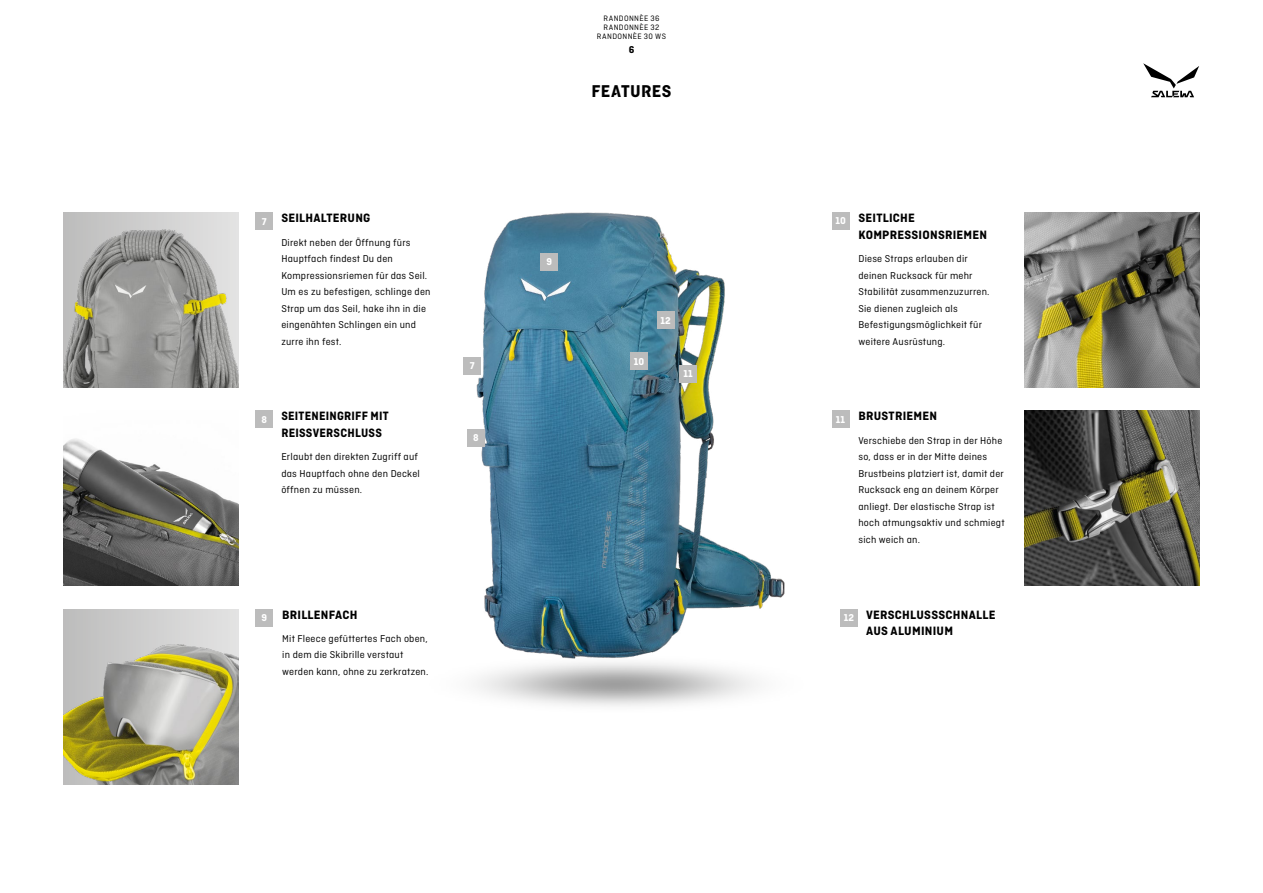
<style>
.page{position:relative;width:1263px;height:893px;background:#fff}
.page>*{position:absolute;margin:0;border:0;box-sizing:border-box;transform-origin:0 0}
.t1{font:18px "Ciutadella Hy";letter-spacing:.02em;color:#000}
.t2{font:700 12.75px/16.5px "Ciutadella";letter-spacing:.02em;color:#000}
.t3{font:700 12.75px/16.5px "Ciutadella";letter-spacing:.02em;color:#000;scale:.96 1}
.t4{font:10.5px/16.5px "Ciutadella";letter-spacing:.02em;color:#000}
.t5{font:700 10.5px "Ciutadella";color:#fff}
.t6{font:700 10.5px "Ciutadella";color:#000}
.t7{font:8.25px/9px "Ciutadella";letter-spacing:.05em;color:#000;text-align:center}
</style>
<div class="page">
<svg style="left:1143px;top:63px;width:56px;height:34px"></svg>
<img style="left:477px;top:213px;width:308px;height:438px">
<img style="left:476px;top:651px;width:282px;height:55px">
<div style="left:64px;top:213px;width:175px;height:175px;background:linear-gradient(to right,#bcbcbc,#e3e3e3)"></div>
<img style="left:64px;top:230px;width:175px;height:158px">
<img style="left:1024px;top:411px;width:175px;height:175px">
<img style="left:64px;top:438px;width:175px;height:148px">
<div style="left:256px;top:213px;width:17px;height:17px;background:#bcbcbc"></div>
<div style="left:464px;top:357px;width:17px;height:17px;background:#bcbcbc"></div>
<div style="left:256px;top:411px;width:17px;height:17px;background:#bcbcbc"></div>
<div style="left:467px;top:429px;width:17px;height:17px;background:#bcbcbc"></div>
<div style="left:541px;top:254px;width:17px;height:17px;background:#bcbcbc"></div>
<div style="left:832px;top:411px;width:17px;height:17px;background:#bcbcbc"></div>
<div style="left:679px;top:366px;width:17px;height:17px;background:#bcbcbc"></div>
<img style="left:1024px;top:213px;width:175px;height:175px">
<div style="left:832px;top:213px;width:17px;height:17px;background:#bcbcbc"></div>
<div style="left:630px;top:353px;width:17px;height:17px;background:#bcbcbc"></div>
<div style="left:64px;top:609px;width:175px;height:175px;background:linear-gradient(to right,#bdbcbc,#e3e3e3)"></div>
<img style="left:64px;top:644px;width:175px;height:140px">
<div style="left:256px;top:609px;width:17px;height:17px;background:#bcbcbc"></div>
<div style="left:840px;top:609px;width:17px;height:17px;background:#bcbcbc"></div>
<div style="left:657px;top:312px;width:17px;height:17px;background:#bcbcbc"></div>
<p class="t5" style="left:262px;top:215px;width:6px">7</p>
<p class="t2" style="left:281px;top:210px;width:91px">SEILHALTERUNG</p>
<p class="t4" style="left:281px;top:234px;width:151px">Direkt neben der Öffnung fürs<br>Hauptfach findest Du den<br>Kompressionsriemen für das Seil.<br>Um es zu befestigen, schlinge den<br>Strap um das Seil, hake ihn in die eingenähten Schlingen ein und zurre ihn fest.</p>
<p class="t5" style="left:262px;top:413px;width:7px">8</p>
<p class="t3" style="left:281px;top:408px;width:113px">SEITENEINGRIFF MIT<br>REISSVERSCHLUSS</p>
<p class="t4" style="left:281px;top:449px;width:140px">Erlaubt den direkten Zugriff auf das Hauptfach ohne den Deckel öffnen zu müssen.</p>
<p class="t5" style="left:470px;top:359px;width:6px">7</p>
<p class="t5" style="left:473px;top:432px;width:7px">8</p>
<p class="t7" style="left:597px;top:13px;width:71px">RANDONNÈE 36<br>RANDONNÈE 32<br>RANDONNÈE 30 WS</p>
<p class="t6" style="left:629px;top:44px;width:7px">6</p>
<h1 class="t1" style="left:591px;top:81px;width:82px">FEATURES</h1>
<p class="t5" style="left:546px;top:256px;width:7px">9</p>
<p class="t5" style="left:634px;top:355px;width:12px">10</p>
<p class="t5" style="left:660px;top:314px;width:12px">12</p>
<p class="t5" style="left:683px;top:368px;width:11px">11</p>
<p class="t5" style="left:835px;top:215px;width:12px">10</p>
<p class="t2" style="left:858px;top:210px;width:130px">SEITLICHE<br>KOMPRESSIONSRIEMEN</p>
<p class="t4" style="left:858px;top:251px;width:133px">Diese Straps erlauben dir deinen Rucksack für mehr<br>Stabilität zusammenzuzurren.<br>Sie dienen zugleich als<br>Befestigungsmöglichkeit für weitere Ausrüstung.</p>
<p class="t5" style="left:836px;top:413px;width:11px">11</p>
<p class="t2" style="left:858px;top:408px;width:80px">BRUSTRIEMEN</p>
<p class="t4" style="left:858px;top:432px;width:148px">Verschiebe den Strap in der Höhe so, dass er in der Mitte deines<br>Brustbeins platziert ist, damit der<br>Rucksack eng an deinem Körper anliegt. Der elastische Strap ist hoch atmungsaktiv und schmiegt sich weich an.</p>
<p class="t2" style="left:282px;top:606px;width:77px">BRILLENFACH</p>
<p class="t4" style="left:282px;top:630px;width:148px">Mit Fleece gefüttertes Fach oben, in dem die Skibrille verstaut werden kann, ohne zu zerkratzen.</p>
<p class="t5" style="left:262px;top:611px;width:7px">9</p>
<p class="t5" style="left:844px;top:611px;width:12px">12</p>
<p class="t2" style="left:866px;top:606px;width:131px">VERSCHLUSSSCHNALLE<br>AUS ALUMINIUM</p>
</div>
